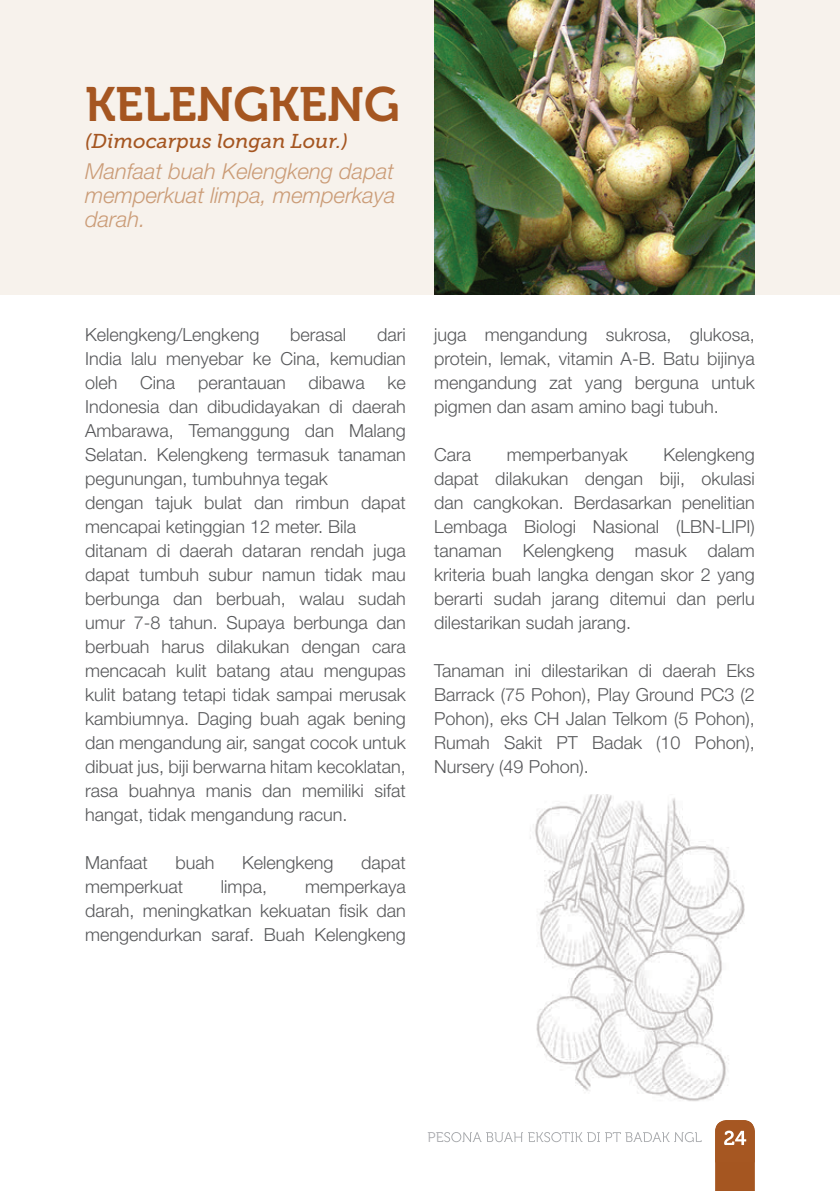
<style>
.page{position:relative;width:840px;height:1191px;background:#fff}
.page>*{position:absolute;margin:0;border:0;box-sizing:border-box;transform-origin:0 0}
.t1{font:48px "Museo 700";color:#a55621}
.t2{font:italic 300 22px/24px "Helvetica Neue";color:#cb9c77;text-align:justify}
.t3{font:italic 20px "Museo Slab 500";color:#a55621}
.t4{font:300 18px/24px "Helvetica Neue";color:#57585a;text-align:justify}
</style>
<div class="page">
<div style="left:0;top:0;width:839px;height:295px;background:#f7f2ec"></div>
<svg style="left:715px;top:1162px;width:39px;height:29px"></svg>
<img style="left:434px;top:0;width:320px;height:295px">
<img style="left:446px;top:794px;width:309px;height:368px">
<img style="left:444px;top:1132px;width:257px;height:10px">
<img style="left:714px;top:1120px;width:40px;height:42px">
<img style="left:723px;top:1130px;width:22px;height:15px">
<h1 class="t1" style="left:85px;top:78px;width:316px">KELENGKENG</h1>
<p class="t3" style="left:85px;top:130px;width:264px">(Dimocarpus longan Lour.)</p>
<p class="t2" style="left:85px;top:159px;width:312px">Manfaat buah Kelengkeng dapat memperkuat limpa, memperkaya darah.</p>
<p class="t4" style="left:85px;top:322px;width:176px">Kelengkeng/Lengkeng</p>
<p class="t4" style="left:290px;top:322px;width:58px">berasal</p>
<p class="t4" style="left:85px;top:322px;width:322px;text-indent:292px">dari India lalu menyebar ke Cina, kemudian oleh</p>
<p class="t4" style="left:140px;top:370px;width:37px">Cina</p>
<p class="t4" style="left:198px;top:370px;width:89px">perantauan</p>
<p class="t4" style="left:308px;top:370px;width:58px">dibawa</p>
<p class="t4" style="left:85px;top:370px;width:322px;text-align:left;text-indent:302px">ke Indonesia dan dibudidayakan di daerah Ambarawa, Temanggung dan Malang Selatan. Kelengkeng termasuk tanaman pegunungan, tumbuhnya tegak<br>dengan tajuk bulat dan rimbun dapat mencapai ketinggian 12 meter. Bila ditanam di daerah dataran rendah juga dapat tumbuh subur namun tidak mau berbunga dan berbuah, walau sudah umur 7-8 tahun. Supaya berbunga dan berbuah harus dilakukan dengan cara mencacah kulit batang atau mengupas kulit batang tetapi tidak sampai merusak kambiumnya. Daging buah agak bening dan mengandung air, sangat cocok untuk dibuat jus, biji berwarna hitam kecoklatan, rasa buahnya manis dan memiliki sifat hangat, tidak mengandung racun.</p>
<p class="t4" style="left:85px;top:850px;width:64px">Manfaat</p>
<p class="t4" style="left:175px;top:850px;width:41px">buah</p>
<p class="t4" style="left:242px;top:850px;width:93px">Kelengkeng</p>
<p class="t4" style="left:361px;top:850px;width:46px">dapat</p>
<p class="t4" style="left:85px;top:874px;width:100px">memperkuat</p>
<p class="t4" style="left:221px;top:874px;width:48px">limpa,</p>
<p class="t4" style="left:85px;top:874px;width:322px;text-indent:220px">memperkaya darah, meningkatkan kekuatan fisik dan mengendurkan saraf. Buah Kelengkeng</p>
<p class="t4" style="left:434px;top:322px;width:322px">juga mengandung sukrosa, glukosa, protein, lemak, vitamin A-B. Batu bijinya mengandung zat yang berguna untuk pigmen dan asam amino bagi tubuh.</p>
<p class="t4" style="left:434px;top:442px;width:39px">Cara</p>
<p class="t4" style="left:506px;top:442px;width:122px">memperbanyak</p>
<p class="t4" style="left:434px;top:442px;width:322px;text-indent:229px">Kelengkeng dapat dilakukan dengan biji, okulasi dan cangkokan. Berdasarkan penelitian Lembaga Biologi Nasional (LBN-LIPI) tanaman Kelengkeng masuk dalam kriteria buah langka dengan skor 2 yang berarti sudah jarang ditemui dan perlu dilestarikan sudah jarang.</p>
<p class="t4" style="left:434px;top:658px;width:322px">Tanaman ini dilestarikan di daerah Eks Barrack (75 Pohon), Play Ground PC3 (2<br>Pohon), eks CH Jalan Telkom (5 Pohon), Rumah Sakit PT Badak (10 Pohon), Nursery (49 Pohon).</p>
</div>
